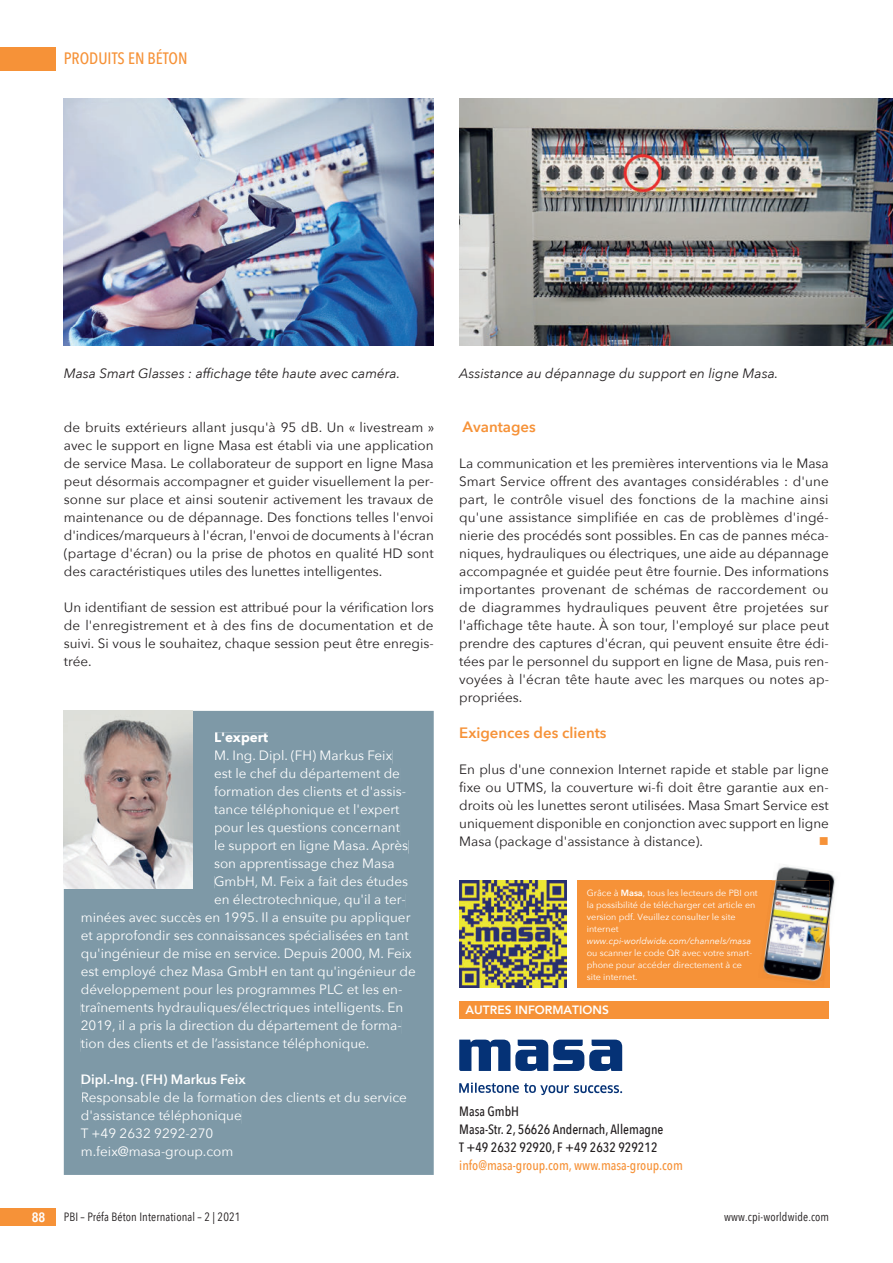
<style>
.page{position:relative;width:893px;height:1263px;background:#fff}
.page>*{position:absolute;margin:0;border:0;box-sizing:border-box;transform-origin:0 0}
.t1{font:500 16.5px "Avenir Next Condensed";color:#f69238}
.t2{font:600 15px "Avenir Next";color:#f69238}
.t3{font:13.5px/18px "Avenir Next";color:#231f20;text-align:justify}
.t4{font:13.5px/18px "Avenir Next";color:#fff}
.t5{font:italic 13.5px "Avenir Next";color:#231f20}
.t6{font:500 13.5px/18px "Avenir Next Condensed";color:#231f20}
.t7{font:500 13.5px "Avenir Next Condensed";color:#f69238}
.t8{font:600 13.5px "Avenir Next";color:#fff}
.t9{font:700 13.5px "Avenir Next";color:#fff}
.t10{font:600 13.5px "Avenir Next Condensed";color:#fff}
.t11{font:13.5px "Wingdings";color:#f69238}
.t12{font:12px "Avenir Next Condensed";letter-spacing:.01em;color:#231f20}
.t13{font:800 12px "Avenir";color:#fff}
.t14{font:9px/12px "Avenir Next";color:#fff}
.t15{font:italic 9px "Avenir Next";color:#fff}
.s1{font-weight:600}
</style>
<div class="page">
<div style="left:0;top:47px;width:55px;height:23px;background:#f69238"></div>
<div style="left:0;top:1208px;width:55px;height:18px;background:#f69238"></div>
<div style="left:459px;top:1001px;width:370px;height:17px;background:#f69238"></div>
<svg style="left:459px;top:1082px;width:163px;height:13px"></svg>
<svg style="left:459px;top:1040px;width:163px;height:31px"></svg>
<div style="left:577px;top:880px;width:252px;height:108px;background:#f69238"></div>
<img style="left:459px;top:881px;width:107px;height:106px">
<img style="left:775px;top:866px;width:61px;height:84px">
<img style="left:763px;top:880px;width:66px;height:101px">
<img style="left:64px;top:99px;width:370px;height:247px">
<img style="left:459px;top:99px;width:433px;height:247px">
<div style="left:64px;top:711px;width:370px;height:464px;background:#7e99a7"></div>
<div style="left:215px;top:733px;width:53px;height:13px;background:#7e99a7"></div>
<div style="left:215px;top:750px;width:177px;height:14px;background:#7e99a7"></div>
<div style="left:215px;top:768px;width:185px;height:14px;background:#7e99a7"></div>
<div style="left:214px;top:786px;width:191px;height:10px;background:#7e99a7"></div>
<div style="left:214px;top:804px;width:186px;height:14px;background:#7e99a7"></div>
<div style="left:215px;top:822px;width:185px;height:14px;background:#7e99a7"></div>
<div style="left:215px;top:840px;width:193px;height:14px;background:#7e99a7"></div>
<div style="left:215px;top:858px;width:180px;height:14px;background:#7e99a7"></div>
<div style="left:215px;top:876px;width:193px;height:12px;background:#7e99a7"></div>
<div style="left:215px;top:894px;width:190px;height:14px;background:#7e99a7"></div>
<div style="left:82px;top:912px;width:329px;height:14px;background:#7e99a7"></div>
<div style="left:82px;top:930px;width:327px;height:14px;background:#7e99a7"></div>
<div style="left:82px;top:948px;width:330px;height:14px;background:#7e99a7"></div>
<div style="left:82px;top:966px;width:334px;height:14px;background:#7e99a7"></div>
<div style="left:82px;top:984px;width:320px;height:14px;background:#7e99a7"></div>
<div style="left:81px;top:1002px;width:322px;height:14px;background:#7e99a7"></div>
<div style="left:82px;top:1020px;width:319px;height:14px;background:#7e99a7"></div>
<div style="left:81px;top:1038px;width:287px;height:14px;background:#7e99a7"></div>
<div style="left:82px;top:1074px;width:164px;height:14px;background:#7e99a7"></div>
<div style="left:82px;top:1092px;width:325px;height:14px;background:#7e99a7"></div>
<div style="left:82px;top:1110px;width:159px;height:14px;background:#7e99a7"></div>
<div style="left:81px;top:1129px;width:132px;height:10px;background:#7e99a7"></div>
<div style="left:82px;top:1146px;width:150px;height:14px;background:#7e99a7"></div>
<img style="left:64px;top:711px;width:129px;height:178px">
<hr style="left:892px;top:0;width:1px;height:1263px;background:#000">
<hr style="left:892px;top:53px;width:1px;height:204px;background:#fff">
<p class="t1" style="left:64px;top:49px;width:125px">PRODUITS EN BÉTON</p>
<p class="t5" style="left:64px;top:362px;width:338px">Masa Smart Glasses : affichage tête haute avec caméra.</p>
<p class="t5" style="left:459px;top:362px;width:321px">Assistance au dépannage du support en ligne Masa.</p>
<p class="t3" style="left:64px;top:418px;width:372px">de bruits extérieurs allant jusqu'à 95 dB. Un « livestream » avec le support en ligne Masa est établi via une application de service Masa. Le collaborateur de support en ligne Masa peut désormais accompagner et guider visuellement la per&shy;sonne sur place et ainsi soutenir activement les travaux de maintenance ou de dépannage. Des fonctions telles l'envoi d'indices/marqueurs à l'écran, l'envoi de documents à l'écran (partage d'écran) ou la prise de photos en qualité HD sont des caractéristiques utiles des lunettes intelligentes.</p>
<p class="t3" style="left:64px;top:598px;width:371px">Un identifiant de session est attribué pour la vérification lors de l'enregistrement et à des fins de documentation et de suivi. Si vous le souhaitez, chaque session peut être enregis&shy;trée.</p>
<p class="t9" style="left:214px;top:726px;width:56px">L'expert</p>
<p class="t4" style="left:214px;top:746px;width:180px">M. Ing. Dipl. (FH) Markus Feix</p>
<p class="t4" style="left:214px;top:764px;width:187px">est le chef du département de</p>
<p class="t4" style="left:214px;top:782px;width:194px">formation des clients et d'assis-</p>
<p class="t4" style="left:214px;top:800px;width:187px">tance téléphonique et l'expert</p>
<p class="t4" style="left:214px;top:818px;width:187px">pour les questions concernant</p>
<p class="t4" style="left:214px;top:836px;width:196px">le support en ligne Masa. Après</p>
<p class="t4" style="left:214px;top:854px;width:182px">son apprentissage chez Masa</p>
<p class="t4" style="left:214px;top:872px;width:196px">GmbH, M. Feix a fait des études</p>
<p class="t4" style="left:214px;top:890px;width:193px">en électrotechnique, qu'il a ter-</p>
<p class="t4" style="left:81px;top:908px;width:331px">minées avec succès en 1995. Il a ensuite pu appliquer</p>
<p class="t4" style="left:81px;top:926px;width:329px">et approfondir ses connaissances spécialisées en tant</p>
<p class="t4" style="left:81px;top:944px;width:332px">qu'ingénieur de mise en service. Depuis 2000, M. Feix</p>
<p class="t4" style="left:81px;top:962px;width:337px">est employé chez Masa GmbH en tant qu'ingénieur de</p>
<p class="t4" style="left:81px;top:980px;width:323px">développement pour les programmes PLC et les en-</p>
<p class="t4" style="left:81px;top:998px;width:324px">traînements hydrauliques/électriques intelligents. En</p>
<p class="t4" style="left:81px;top:1016px;width:322px">2019, il a pris la direction du département de forma-</p>
<p class="t4" style="left:81px;top:1034px;width:290px">tion des clients et de l’assistance téléphonique.</p>
<p class="t8" style="left:81px;top:1068px;width:166px">Dipl.-Ing. (FH) Markus Feix</p>
<p class="t4" style="left:81px;top:1088px;width:328px">Responsable de la formation des clients et du service d'assistance téléphonique<br>T +49 2632 9292-270<br>m.feix@masa-group.com</p>
<p class="t2" style="left:463px;top:414px;width:75px">Avantages</p>
<p class="t3" style="left:459px;top:454px;width:371px">La communication et les premières interventions via le Masa Smart Service offrent des avantages considérables : d'une part, le contrôle visuel des fonctions de la machine ainsi qu'une assistance simplifiée en cas de problèmes d'ingé&shy;nierie des procédés sont possibles. En cas de pannes méca&shy;niques, hydrauliques ou électriques, une aide au dépannage accompagnée et guidée peut être fournie. Des informations importantes provenant de schémas de raccordement ou de diagrammes hydrauliques peuvent être projetées sur l'affichage tête haute. À son tour, l'employé sur place peut prendre des captures d'écran, qui peuvent ensuite être édi&shy;tées par le personnel du support en ligne de Masa, puis ren&shy;voyées à l'écran tête haute avec les marques ou notes ap&shy;propriées.</p>
<p class="t2" style="left:459px;top:720px;width:149px">Exigences des clients</p>
<p class="t3" style="left:459px;top:760px;width:371px">En plus d'une connexion Internet rapide et stable par ligne fixe ou UTMS, la couverture wi-fi doit être garantie aux en&shy;droits où les lunettes seront utilisées. Masa Smart Service est uniquement disponible en conjonction avec support en ligne Masa (package d'assistance à distance).</p>
<p class="t11" style="left:819px;top:834px;width:12px">■</p>
<p class="t14" style="left:587px;top:886px;width:172px">Grâce à <span class="s1">Masa</span>, tous les lecteurs de PBI ont la possibilité de télécharger cet article en version pdf. Veuillez consulter le site internet</p>
<p class="t15" style="left:587px;top:933px;width:166px">www.cpi-worldwide.com/channels/masa</p>
<p class="t14" style="left:587px;top:946px;width:167px">ou scanner le code QR avec votre smart&shy;phone pour accéder directement à ce site internet.</p>
<p class="t13" style="left:466px;top:1000px;width:145px">AUTRES INFORMATIONS</p>
<p class="t6" style="left:459px;top:1102px;width:206px">Masa GmbH<br>Masa-Str. 2, 56626 Andernach, Allemagne<br>T +49 2632 92920, F +49 2632 929212</p>
<p class="t7" style="left:459px;top:1157px;width:225px">info@masa-group.com, www.masa-group.com</p>
<p class="t10" style="left:32px;top:1206px;width:15px">88</p>
<p class="t12" style="left:64px;top:1207px;width:178px">PBI – Préfa Béton International – 2 | 2021</p>
<p class="t12" style="left:724px;top:1207px;width:107px">www.cpi-worldwide.com</p>
</div>
